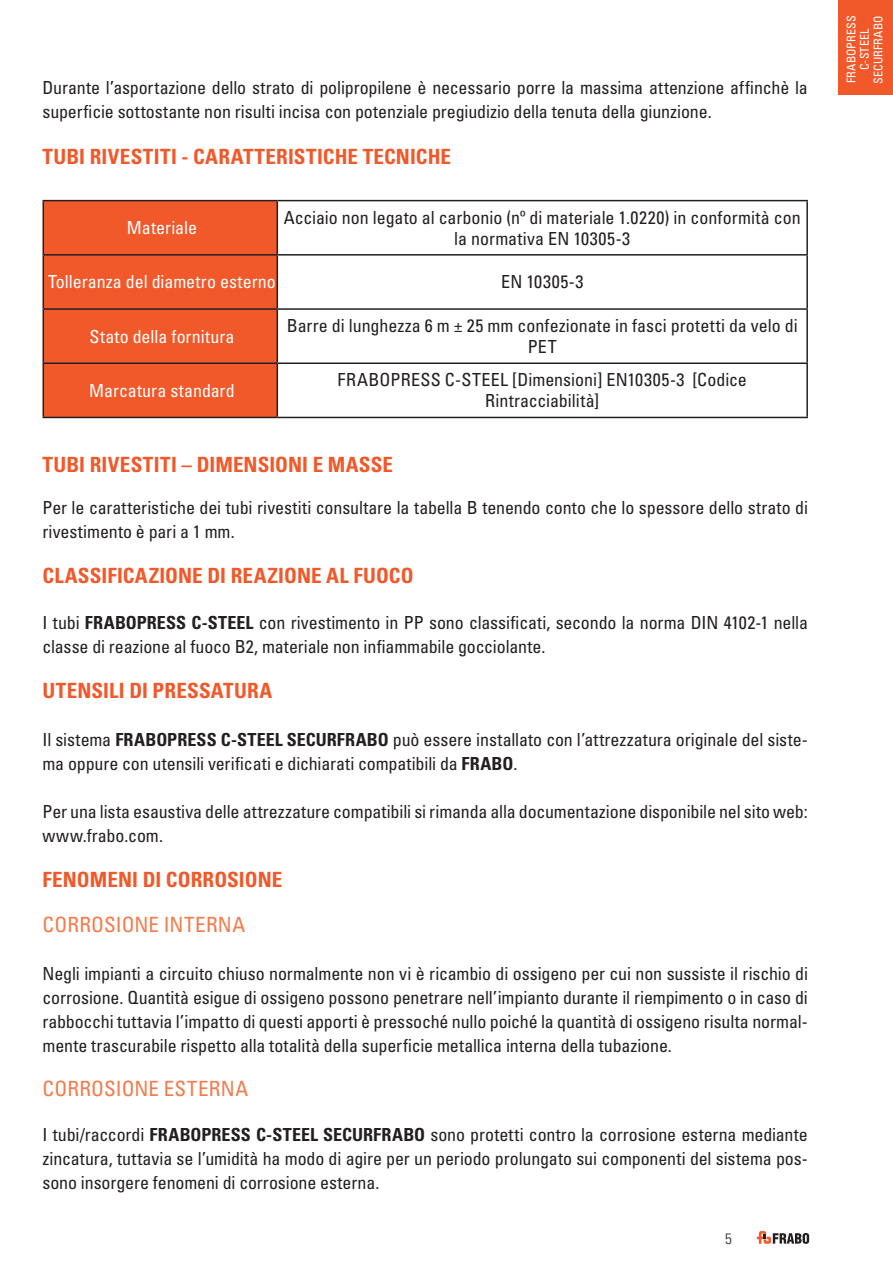
<style>
.page{position:relative;width:893px;height:1263px;background:#fff}
.page>*{position:absolute;margin:0;border:0;box-sizing:border-box;transform-origin:0 0}
.TITOLO_SEZIONE_CATEG{font:700 condensed 21px "Univers LT Std";letter-spacing:.005em;color:#f1592a}
.SOTTOTITOLO_SEZIONE{font:condensed 21px "Univers LT Std";letter-spacing:.01em;color:#f47b4c}
.Paragrafo_standard{font:condensed 18px/24px "Univers LT Std";letter-spacing:-.005em;color:#231f20}
.DATI_TABELLA{font:condensed 18px/21px "Univers LT Std";color:#231f20;text-align:center}
.DATI_TABELLA-2{font:condensed 18px "Univers LT Std";color:#fff}
.t1{font:300 condensed 15px "Univers LT Std";color:#231f20}
.t2{font:condensed 12px/13.5px "Univers LT Std";letter-spacing:.01em;color:#fff;text-align:center}
.s1{font-weight:700}
</style>
<div class="page">
<div style="left:839px;top:0;width:54px;height:95px;background:#f1592a"></div>
<div style="left:44px;top:201px;width:233px;height:216px;background:#f1592a"></div>
<svg style="left:278px;top:201px;width:528px;height:216px"></svg>
<hr style="left:43px;top:200px;width:234px;height:1px;background:#231f20">
<hr style="left:43px;top:201px;width:1px;height:53px;background:#231f20">
<hr style="left:277px;top:200px;width:531px;height:1px;background:#231f20">
<hr style="left:277px;top:201px;width:1px;height:53px;background:#231f20">
<hr style="left:806px;top:201px;width:2px;height:53px;background:#231f20">
<hr style="left:43px;top:254px;width:234px;height:2px;background:#231f20">
<hr style="left:43px;top:256px;width:1px;height:52px;background:#231f20">
<hr style="left:277px;top:254px;width:531px;height:2px;background:#231f20">
<hr style="left:277px;top:256px;width:1px;height:52px;background:#231f20">
<hr style="left:806px;top:256px;width:2px;height:52px;background:#231f20">
<hr style="left:43px;top:308px;width:234px;height:2px;background:#231f20">
<hr style="left:43px;top:310px;width:1px;height:52px;background:#231f20">
<hr style="left:277px;top:308px;width:531px;height:2px;background:#231f20">
<hr style="left:277px;top:310px;width:1px;height:52px;background:#231f20">
<hr style="left:806px;top:310px;width:2px;height:52px;background:#231f20">
<hr style="left:43px;top:362px;width:234px;height:2px;background:#231f20">
<hr style="left:43px;top:364px;width:1px;height:53px;background:#231f20">
<hr style="left:277px;top:362px;width:531px;height:2px;background:#231f20">
<hr style="left:277px;top:364px;width:1px;height:53px;background:#231f20">
<hr style="left:806px;top:364px;width:2px;height:53px;background:#231f20">
<hr style="left:43px;top:417px;width:234px;height:1px;background:#231f20">
<hr style="left:277px;top:417px;width:531px;height:1px;background:#231f20">
<svg style="left:757px;top:1231px;width:52px;height:13px"></svg>
<p class="Paragrafo_standard" style="left:43px;top:75px;width:767px">Durante l’asportazione dello strato di polipropilene è necessario porre la massima attenzione affinchè la superficie sottostante non risulti incisa con potenziale pregiudizio della tenuta della giunzione.</p>
<p class="TITOLO_SEZIONE_CATEG" style="left:43px;top:144px;width:410px">TUBI RIVESTITI - CARATTERISTICHE TECNICHE</p>
<p class="DATI_TABELLA-2" style="left:127px;top:216px;width:72px">Materiale</p>
<p class="DATI_TABELLA" style="left:284px;top:207px;width:518px">Acciaio non legato al carbonio (nº di materiale 1.0220) in conformità con la normativa EN 10305-3</p>
<p class="DATI_TABELLA-2" style="left:48px;top:271px;width:229px">Tolleranza del diametro esterno</p>
<p class="DATI_TABELLA" style="left:501px;top:271px;width:84px">EN 10305-3</p>
<p class="DATI_TABELLA-2" style="left:89px;top:325px;width:147px">Stato della fornitura</p>
<p class="DATI_TABELLA" style="left:287px;top:315px;width:512px">Barre di lunghezza 6 m ± 25 mm confezionate in fasci protetti da velo di<br>PET</p>
<p class="DATI_TABELLA-2" style="left:89px;top:379px;width:147px">Marcatura standard</p>
<p class="DATI_TABELLA" style="left:338px;top:369px;width:411px">FRABOPRESS C-STEEL [Dimensioni] EN10305-3 [Codice<br>Rintracciabilità]</p>
<p class="TITOLO_SEZIONE_CATEG" style="left:43px;top:451px;width:352px">TUBI RIVESTITI – DIMENSIONI E MASSE</p>
<p class="Paragrafo_standard" style="left:43px;top:495px;width:767px">Per le caratteristiche dei tubi rivestiti consultare la tabella B tenendo conto che lo spessore dello strato di rivestimento è pari a 1 mm.</p>
<p class="TITOLO_SEZIONE_CATEG" style="left:43px;top:562px;width:373px">CLASSIFICAZIONE DI REAZIONE AL FUOCO</p>
<p class="Paragrafo_standard" style="left:43px;top:611px;width:767px">I tubi <span class="s1">FRABOPRESS C-STEEL</span> con rivestimento in PP sono classificati, secondo la norma DIN 4102-1 nella classe di reazione al fuoco B2, materiale non infiammabile gocciolante.</p>
<p class="TITOLO_SEZIONE_CATEG" style="left:43px;top:678px;width:231px">UTENSILI DI PRESSATURA</p>
<p class="Paragrafo_standard" style="left:43px;top:728px;width:767px">Il sistema <span class="s1">FRABOPRESS C-STEEL SECURFRABO</span> può essere installato con l’attrezzatura originale del siste&shy;ma oppure con utensili verificati e dichiarati compatibili da <span class="s1">FRABO</span>.</p>
<p class="Paragrafo_standard" style="left:43px;top:800px;width:767px">Per una lista esaustiva delle attrezzature compatibili si rimanda alla documentazione disponibile nel sito web: www.frabo.com.</p>
<p class="TITOLO_SEZIONE_CATEG" style="left:43px;top:867px;width:241px">FENOMENI DI CORROSIONE</p>
<p class="SOTTOTITOLO_SEZIONE" style="left:43px;top:911px;width:204px">CORROSIONE INTERNA</p>
<p class="Paragrafo_standard" style="left:43px;top:962px;width:767px;text-align:justify">Negli impianti a circuito chiuso normalmente non vi è ricambio di ossigeno per cui non sussiste il rischio di corrosione. Quantità esigue di ossigeno possono penetrare nell’impianto durante il riempimento o in caso di rabbocchi tuttavia l’impatto di questi apporti è pressoché nullo poiché la quantità di ossigeno risulta normal&shy;mente trascurabile rispetto alla totalità della superficie metallica interna della tubazione.</p>
<p class="SOTTOTITOLO_SEZIONE" style="left:43px;top:1075px;width:207px">CORROSIONE ESTERNA</p>
<p class="Paragrafo_standard" style="left:43px;top:1123px;width:767px;text-align:justify">I tubi/raccordi <span class="s1">FRABOPRESS C-STEEL SECURFRABO</span> sono protetti contro la corrosione esterna mediante zincatura, tuttavia se l’umidità ha modo di agire per un periodo prolungato sui componenti del sistema pos&shy;sono insorgere fenomeni di corrosione esterna.</p>
<p class="t1" style="left:725px;top:1229px;width:8px">5</p>
<p class="t2" style="left:844px;top:84px;width:70px;rotate:-90deg">FRABOPRESS<br>C-STEEL<br>SECURFRABO</p>
</div>
